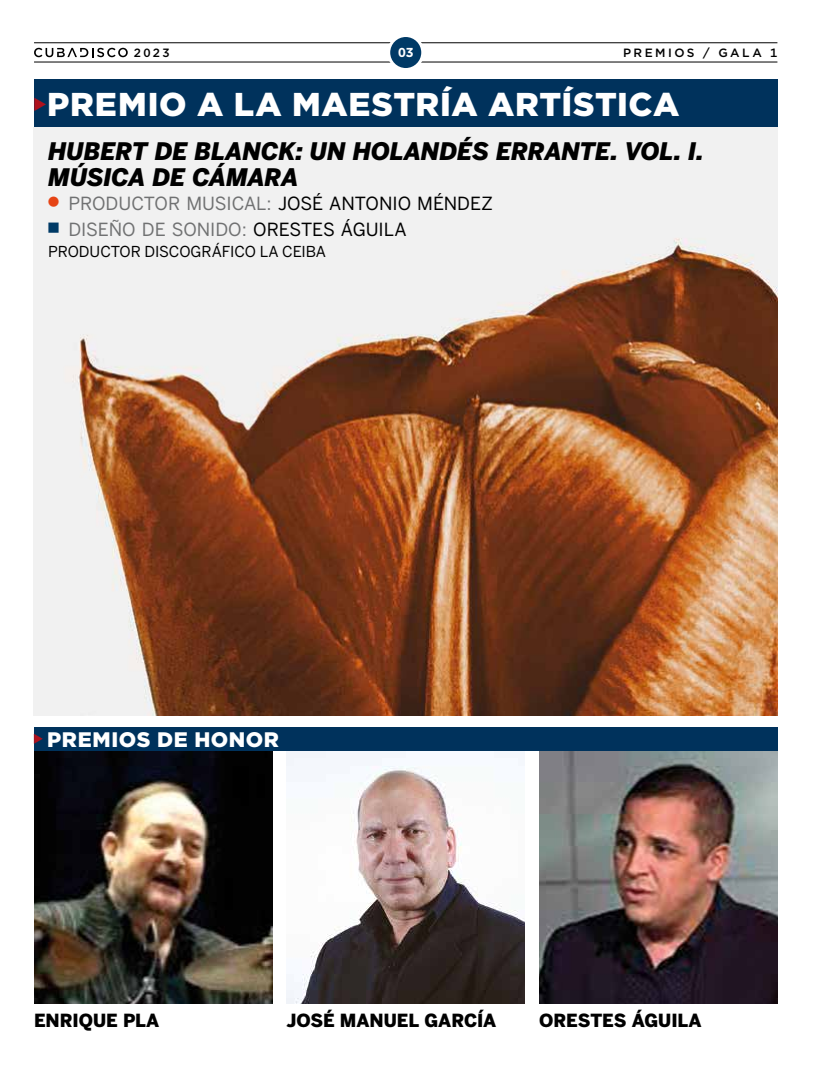
<style>
.page{position:relative;width:820px;height:1080px;background:#fff}
.page>*{position:absolute;margin:0;border:0;box-sizing:border-box;transform-origin:0 0}
.t1{font:900 33px "Gotham";letter-spacing:.02em;color:#fff}
.t2{font:italic 900 24px/26px "Benton Sans";letter-spacing:-.01em;color:#000}
.t3{font:900 21px "Gotham";letter-spacing:.025em;color:#fff}
.t4{font:18px "Benton Sans";letter-spacing:-.005em;color:#707172}
.t5{font:900 18px "Benton Sans";letter-spacing:-.005em;color:#000}
.t6{font:15px "Benton Sans";letter-spacing:-.005em;color:#000}
.t7{font:700 13px "Gotham";color:#fff}
.t8{font:500 12px "Gotham";letter-spacing:.2em;color:#000}
.s1{color:#000}
</style>
<div class="page">
<hr style="left:34px;top:62px;width:743px;height:1px;background:#000">
<hr style="left:34px;top:43px;width:743px;height:1px;background:#000">
<div style="left:388px;top:36px;width:34px;height:34px;background:#003a66;border-radius:50%"></div>
<div style="left:387px;top:34px;width:37px;height:37px;border:3px solid #fff;border-radius:50%"></div>
<svg style="left:34px;top:48px;width:94px;height:9px"></svg>
<img style="left:34px;top:127px;width:743px;height:588px">
<img style="left:34px;top:751px;width:238px;height:252px">
<img style="left:286px;top:751px;width:238px;height:252px">
<img style="left:539px;top:751px;width:238px;height:252px">
<div style="left:34px;top:727px;width:743px;height:24px;background:#00325c"></div>
<div style="left:34px;top:79px;width:743px;height:48px;background:#00325c"></div>
<svg style="left:49px;top:197px;width:10px;height:10px"></svg>
<p class="t8" style="left:134px;top:44px;width:38px">2023</p>
<p class="t7" style="left:398px;top:43px;width:17px">03</p>
<p class="t8" style="left:622px;top:45px;width:156px">PREMIOS / GALA 1</p>
<h1 class="t1" style="left:47px;top:81px;width:633px">PREMIO A LA MAESTRÍA ARTÍSTICA</h1>
<h2 class="t2" style="left:48px;top:138px;width:656px">HUBERT DE BLANCK: UN HOLANDÉS ERRANTE. VOL. I.<br>MÚSICA DE CÁMARA</h2>
<p class="t4" style="left:68px;top:193px;width:425px">PRODUCTOR MUSICAL: <span class="s1">JOSÉ ANTONIO MÉNDEZ</span></p>
<p class="t4" style="left:48px;top:219px;width:360px"><sup>■</sup> DISEÑO DE SONIDO: <span class="s1">ORESTES ÁGUILA</span></p>
<p class="t6" style="left:48px;top:243px;width:279px">PRODUCTOR DISCOGRÁFICO LA CEIBA</p>
<p class="t3" style="left:47px;top:725px;width:233px">PREMIOS DE HONOR</p>
<p class="t5" style="left:34px;top:1010px;width:127px">ENRIQUE PLA</p>
<p class="t5" style="left:286px;top:1010px;width:211px">JOSÉ MANUEL GARCÍA</p>
<p class="t5" style="left:539px;top:1010px;width:164px">ORESTES ÁGUILA</p>
</div>
